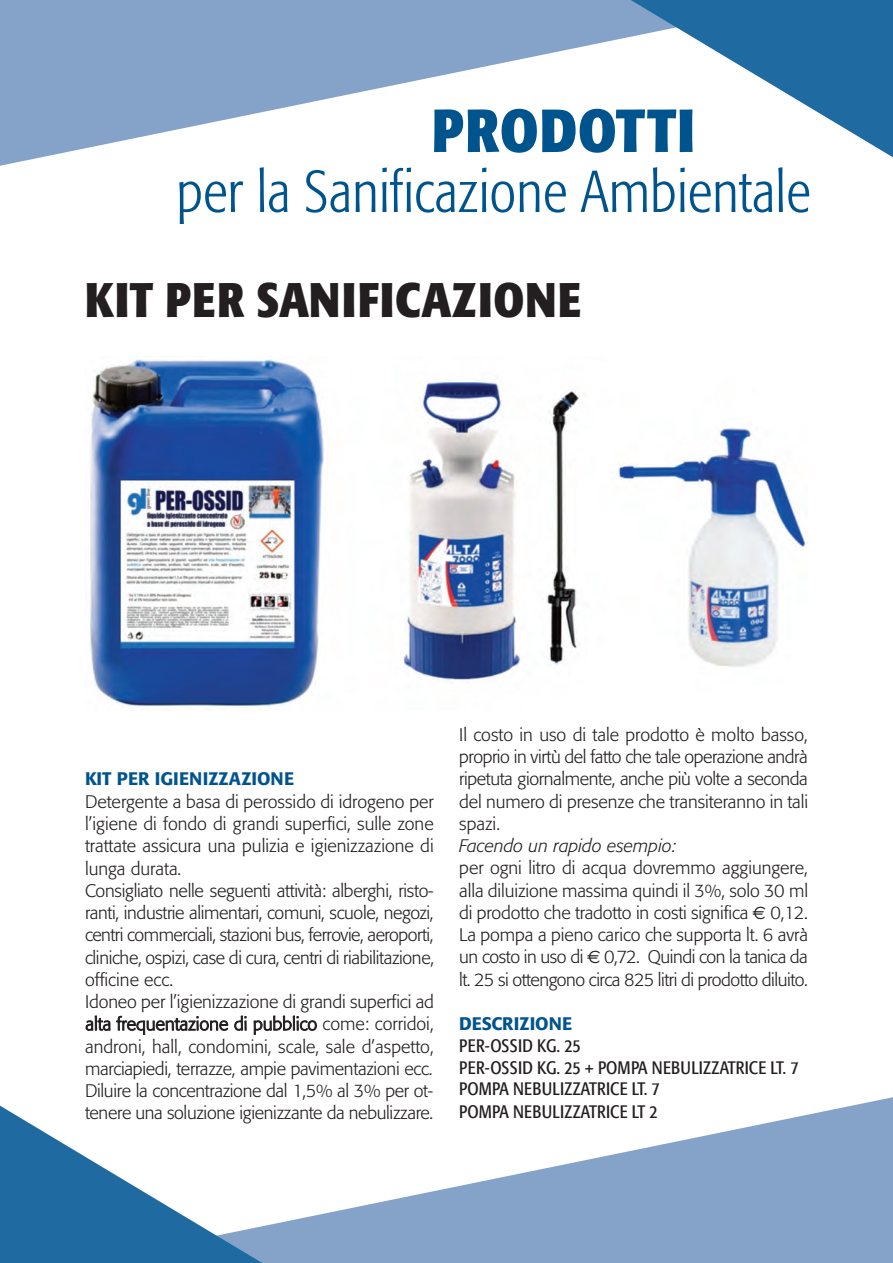
<style>
.page{position:relative;width:893px;height:1263px;background:#fff}
.page>*{position:absolute;margin:0;border:0;box-sizing:border-box;transform-origin:0 0}
.t1{font:700 condensed 60px "Formata";letter-spacing:.01em;color:#00548e}
.t2{font:300 condensed 58.5px "Formata";color:#00548e}
.t3{font:700 condensed 48px "Formata";letter-spacing:.02em;color:#231f20}
.t4{font:300 18px/22.2px "Formata";letter-spacing:-.015em;color:#231f20;text-align:justify}
.t5{font:condensed 18px/21.9px "Formata";letter-spacing:.01em;color:#231f20}
.t6{font:500 18px "Formata";color:#00548e}
.t7{font:italic 300 18px "Formata";color:#231f20}
.s1{font-family:"Euro Sans";font-weight:400}
</style>
<div class="page">
<svg style="left:0;top:0;width:595px;height:166px;fill:#85a3c8"></svg>
<svg style="left:595px;top:0;width:298px;height:158px"></svg>
<svg style="left:298px;top:1097px;width:595px;height:166px;fill:#85a3c8"></svg>
<svg style="left:0;top:1105px;width:298px;height:158px"></svg>
<img style="left:89px;top:356px;width:719px;height:352px">
<h1 class="t1" style="left:432px;top:107px;width:264px">PRODOTTI</h1>
<h2 class="t2" style="left:176px;top:168px;width:636px">per la Sanificazione Ambientale</h2>
<h3 class="t3" style="left:85px;top:281px;width:498px">KIT PER SANIFICAZIONE</h3>
<p class="t6" style="left:85px;top:771px;width:211px">KIT PER IGIENIZZAZIONE</p>
<p class="t4" style="left:85px;top:792px;width:351px;text-align:left">Detergente a basa di perossido di idrogeno per l’igiene di fondo di grandi superfici, sulle zone trattate assicura una pulizia e igienizzazione di lunga durata.<br>Consigliato nelle seguenti attività: alberghi, risto&shy;ranti, industrie alimentari, comuni, scuole, negozi, centri commerciali, stazioni bus, ferrovie, aeroporti, cliniche, ospizi, case di cura, centri di riabilitazione, officine ecc.<br>Idoneo per l’igienizzazione di grandi superfici ad alta frequentazione di pubblico come: corridoi, androni, hall, condomini, scale, sale d’aspetto, marciapiedi, terrazze, ampie pavimentazioni ecc.<br>Diluire la concentrazione dal 1,5% al 3% per ot&shy;tenere una soluzione igienizzante da nebulizzare.</p>
<p class="t4" style="left:459px;top:725px;width:350px">Il costo in uso di tale prodotto è molto basso, proprio in virtù del fatto che tale operazione andrà ripetuta giornalmente, anche più volte a seconda del numero di presenze che transiteranno in tali spazi.</p>
<p class="t7" style="left:459px;top:838px;width:219px">Facendo un rapido esempio:</p>
<p class="t4" style="left:459px;top:858px;width:350px">per ogni litro di acqua dovremmo aggiungere, alla diluizione massima quindi il 3%, solo 30 ml di prodotto che tradotto in costi significa <span class="s1">€</span> 0,12.<br>La pompa a pieno carico che supporta lt. 6 avrà un costo in uso di <span class="s1">€</span> 0,72. Quindi con la tanica da lt. 25 si ottengono circa 825 litri di prodotto diluito.</p>
<p class="t6" style="left:459px;top:1016px;width:115px">DESCRIZIONE</p>
<p class="t5" style="left:459px;top:1036px;width:341px">PER-OSSID KG. 25<br>PER-OSSID KG. 25 + POMPA NEBULIZZATRICE LT. 7<br>POMPA NEBULIZZATRICE LT. 7<br>POMPA NEBULIZZATRICE LT 2</p>
</div>
